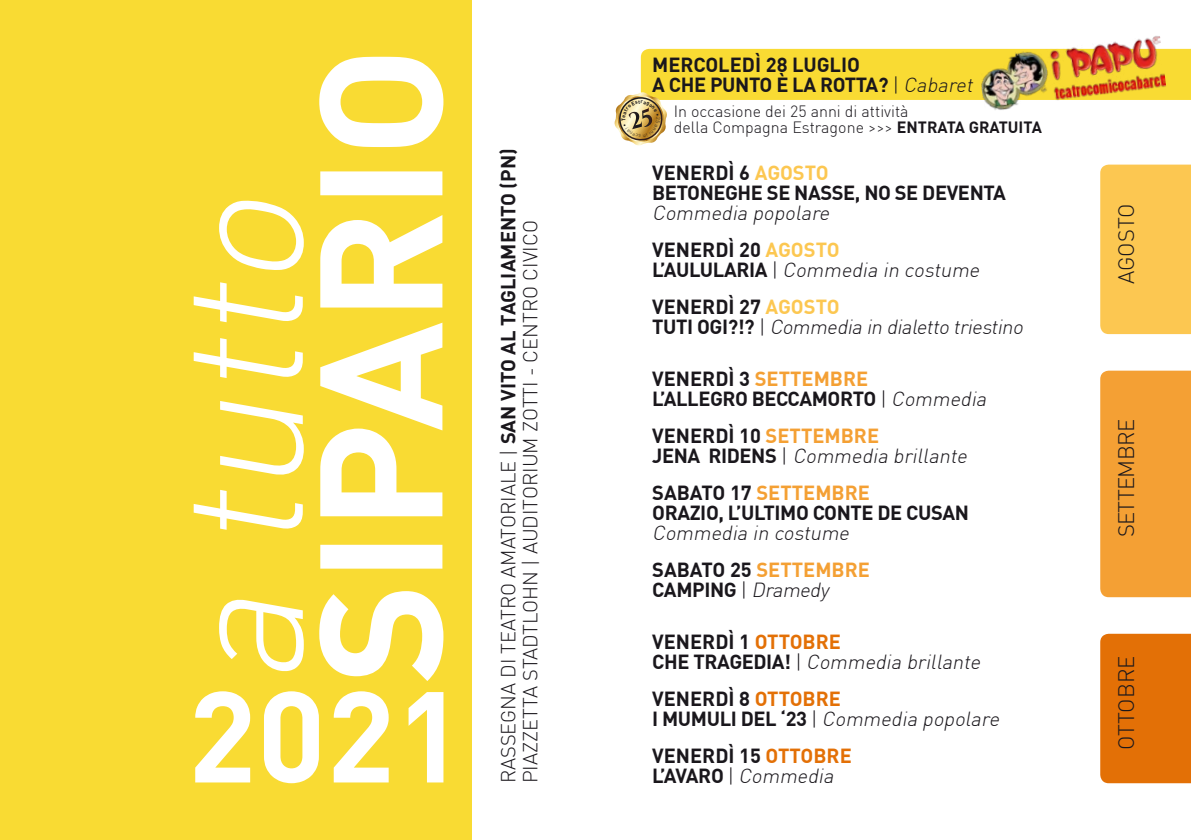
<style>
.page{position:relative;width:1191px;height:840px;background:#fff}
.page>*{position:absolute;margin:0;border:0;box-sizing:border-box;transform-origin:0 0}
.t1{font:300 22px "DIN Pro";letter-spacing:-.02em;color:#1a171c}
.t2{font:300 22px "DIN Pro";color:#1a171c}
.t3{font:700 20px/20px "DIN Pro";color:#1a171c}
.t4{font:700 20px/20px "DIN Pro";letter-spacing:-.02em;color:#1a171c}
.t5{font:italic 300 20px/37px "DIN Pro";color:#1a171c}
.t6{font:300 20px "DIN Pro";color:#1a171c}
.t7{font:300 16px/16px "DIN Pro";color:#1a171c}
.s1{font-weight:700}
.s2{font-weight:300}
.s3{font-weight:300;font-style:italic}
.s4{color:#fcc751}
.s5{font-weight:700;font-style:normal}
.s6{font-weight:700;font-style:normal;color:#fcc751}
.s7{font-style:normal}
.s8{color:#f4a034}
.s9{font-weight:700;font-style:normal;color:#f4a034}
.s10{color:#e37006}
</style>
<div class="page">
<div style="left:0;top:0;width:472px;height:839px;background:#f9db33"></div>
<div style="left:1100px;top:633px;width:91px;height:149px;background:#e37006"></div>
<div style="left:1100px;top:164px;width:91px;height:170px;background:#fcc751"></div>
<img style="left:977px;top:36px;width:189px;height:13px">
<div style="left:1100px;top:370px;width:91px;height:227px;background:#f4a034"></div>
<svg style="left:319px;top:57px;width:124px;height:623px"></svg>
<svg style="left:194px;top:200px;width:110px;height:471px"></svg>
<svg style="left:195px;top:691px;width:248px;height:91px"></svg>
<svg style="left:614px;top:49px;width:577px;height:97px"></svg>
<p class="t6" style="left:496px;top:782px;width:636px;rotate:-90deg">RASSEGNA DI TEATRO AMATORIALE | <span class="s1">SAN VITO AL TAGLIAMENTO (PN)</span></p>
<p class="t6" style="left:518px;top:782px;width:564px;rotate:-90deg">PIAZZETTA STADTLOHN | AUDITORIUM ZOTTI - CENTRO CIVICO</p>
<p class="t3" style="left:652px;top:54px;width:326px">MERCOLEDÌ 28 LUGLIO<br>A CHE PUNTO È LA ROTTA? <span class="s2">|</span> <span class="s3">Cabaret</span></p>
<p class="t7" style="left:674px;top:103px;width:369px">In occasione dei 25 anni di attività<br>della Compagna Estragone &gt;&gt;&gt; <span class="s1">ENTRATA GRATUITA</span></p>
<p class="t4" style="left:652px;top:162px;width:355px">VENERDÌ 6 <span class="s4">AGOSTO<br></span>BETONEGHE SE NASSE, NO SE DEVENTA</p>
<p class="t5" style="left:652px;top:194px;width:189px">Commedia popolare<br><span class="s5">VENERDÌ 20</span> <span class="s6">AGOSTO</span></p>
<p class="t3" style="left:652px;top:250px;width:333px;line-height:37px">L’AU LU LAR IA <span class="s2">|</span> <span class="s3">Commedia in costume<br></span>VENERDÌ 27 <span class="s4">AGOSTO</span></p>
<p class="t5" style="left:652px;top:308px;width:376px"><span class="s5">T U T I O G I ? ! ?</span> <span class="s7">|</span> Commedia in dialetto triestino</p>
<p class="t4" style="left:652px;top:368px;width:340px">VENERDÌ 3 <span class="s8">SETTEMBRE<br></span>L’ALLEGRO BECCAMORTO <span class="s2">|</span> <span class="s3">Commedia</span></p>
<p class="t3" style="left:652px;top:425px;width:320px">VENERDÌ 10 <span class="s8">SETTEMBRE<br></span>J E NA RI D E NS <span class="s2">|</span> <span class="s3">Commedia brillante</span></p>
<p class="t4" style="left:652px;top:482px;width:318px">SABATO 17 <span class="s8">SETTEMBRE<br></span>ORAZIO, L’ULTIMO CONTE DE CUSAN</p>
<p class="t5" style="left:652px;top:514px;width:219px">Commedia in costume<br><span class="s5">SABATO 25</span> <span class="s9">SETTEMBRE</span></p>
<p class="t4" style="left:652px;top:579px;width:182px">CAMPING <span class="s2">|</span> <span class="s3">Dramedy</span></p>
<p class="t3" style="left:652px;top:630px;width:334px">VENERDÌ 1 <span class="s10">OTTOBRE<br></span>C H E T RAG E D IA ! <span class="s2">|</span> <span class="s3">Commedia brillante</span></p>
<p class="t3" style="left:652px;top:687px;width:353px">VENERDÌ 8 <span class="s10">OTTOBRE<br></span>I M U M U LI D E L ‘ 23 <span class="s2">|</span> <span class="s3">Commedia popolare</span></p>
<p class="t3" style="left:652px;top:744px;width:201px">VENERDÌ 15 <span class="s10">OTTOBRE</span></p>
<p class="t5" style="left:652px;top:756px;width:187px"><span class="s5">L’AVARO</span> <span class="s7">|</span> Commedia</p>
<p class="t1" style="left:1112px;top:284px;width:82px;rotate:-90deg">AGOSTO</p>
<p class="t1" style="left:1112px;top:537px;width:120px;rotate:-90deg">SETTEMBRE</p>
<p class="t2" style="left:1112px;top:749px;width:95px;rotate:-90deg">OTTOBRE</p>
</div>
